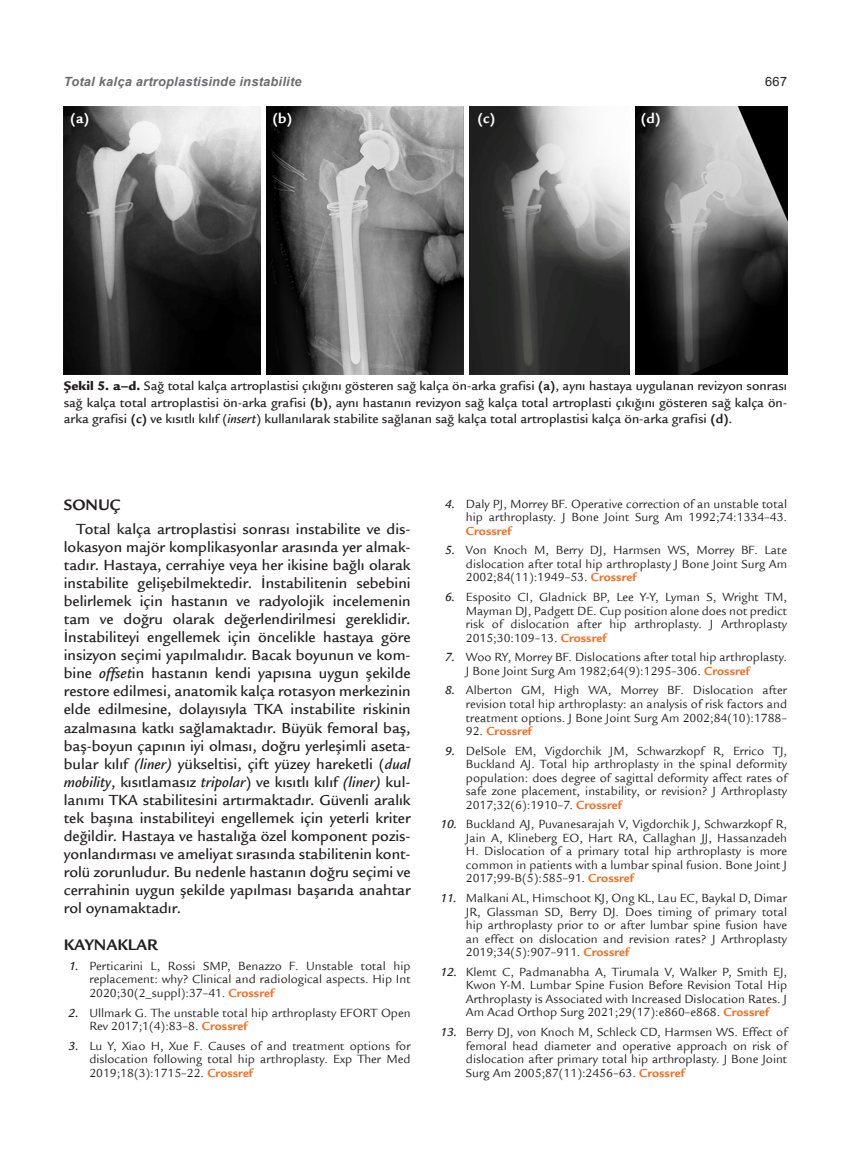
<style>
.page{position:relative;width:851px;height:1149px;background:#fff}
.page>*{position:absolute;margin:0;border:0;box-sizing:border-box;transform-origin:0 0}
._6_ARABASLIK_1{font:700 16.5px "Legacy Sans Std";color:#231f20}
._5_TEXT{font:500 15.75px/18px "Legacy Sans Std";color:#231f20;text-align:justify}
.t1{font:700 15px "Legacy Sans Std";color:#fff}
._8_SEKIL_YAZI{font:500 13.5px/16.2px "Legacy Sans Std";color:#231f20;text-align:justify}
._9_KAYNAKLAR{font:12.75px/13.5px "Legacy Sans Std";color:#231f20;text-align:justify}
.t2{font:italic 700 12.75px "Arial";letter-spacing:.02em;color:#6c6d70}
._9_KAYNAKLAR-2{font:700 12.75px "Legacy Sans Std";color:#f36e21}
.t3{font:12.75px "Arial";color:#231f20}
.s1{font-weight:900}
.s2{font-weight:700}
.s3{font-style:italic}
.s4{font-weight:500;font-style:italic}
.s5{font-weight:700;color:#f36e21}
.s6{font-weight:400;color:#231f20}
</style>
<div class="page">
<img style="left:64px;top:106px;width:197px;height:268px">
<img style="left:267px;top:106px;width:197px;height:268px">
<img style="left:470px;top:106px;width:159px;height:268px">
<img style="left:635px;top:106px;width:152px;height:268px">
<p class="t2" style="left:64px;top:73px;width:239px">Total kalça artroplastisinde instabilite</p>
<p class="t3" style="left:765px;top:73px;width:24px">667</p>
<p class="t1" style="left:70px;top:109px;width:21px">(a)</p>
<p class="t1" style="left:272px;top:109px;width:22px">(b)</p>
<p class="t1" style="left:477px;top:109px;width:20px">(c)</p>
<p class="t1" style="left:640px;top:109px;width:22px">(d)</p>
<p class="_8_SEKIL_YAZI" style="left:64px;top:378px;width:724px"><span class="s1">Şekil 5. a–d.</span> Sağ total kalça artroplastisi çıkığını gösteren sağ kalça ön-arka grafisi <span class="s2">(a)</span>, aynı hastaya uygulanan revizyon sonrası sağ kalça total artroplastisi ön-arka grafisi <span class="s2">(b)</span>, aynı hastanın revizyon sağ kalça total artroplasti çıkığını gösteren sağ kalça ön&shy;arka grafisi <span class="s2">(c)</span> ve kısıtlı kılıf (<span class="s3">insert</span>) kullanılarak stabilite sağlanan sağ kalça total artroplastisi kalça ön-arka grafisi <span class="s2">(d)</span>.</p>
<p class="_6_ARABASLIK_1" style="left:64px;top:495px;width:58px">SONUÇ</p>
<p class="_5_TEXT" style="left:64px;top:520px;width:348px;text-indent:13px">Total kalça artroplastisi sonrası instabilite ve dis&shy;lokasyon majör komplikasyonlar arasında yer almak&shy;tadır. Hastaya, cerrahiye veya her ikisine bağlı olarak instabilite gelişebilmektedir. İnstabilitenin sebebini belirlemek için hastanın ve radyolojik incelemenin tam ve doğru olarak değerlendirilmesi gereklidir.<br>İnstabiliteyi engellemek için öncelikle hastaya göre insizyon seçimi yapılmalıdır. Bacak boyunun ve kom&shy;bine <span class="s3">offset</span>in hastanın kendi yapısına uygun şekilde restore edilmesi, anatomik kalça rotasyon merkezinin elde edilmesine, dolayısıyla TKA instabilite riskinin azalmasına katkı sağlamaktadır. Büyük femoral baş, baş-boyun çapının iyi olması, doğru yerleşimli aseta&shy;bular kılıf <span class="s3">(liner)</span> yükseltisi, çift yüzey hareketli (<span class="s3">dual mobility</span>, kısıtlamasız <span class="s3">tripolar</span>) ve kısıtlı kılıf <span class="s3">(liner)</span> kul&shy;lanımı TKA stabilitesini artırmaktadır. Güvenli aralık tek başına instabiliteyi engellemek için yeterli kriter değildir. Hastaya ve hastalığa özel komponent pozis&shy;yonlandırması ve ameliyat sırasında stabilitenin kont&shy;rolü zorunludur. Bu nedenle hastanın doğru seçimi ve cerrahinin uygun şekilde yapılması başarıda anahtar rol oynamaktadır.</p>
<p class="_6_ARABASLIK_1" style="left:64px;top:935px;width:95px">KAYNAKLAR</p>
<p class="_9_KAYNAKLAR" style="left:89px;top:958px;width:323px;text-indent:-20px"><span class="s4">1.</span> Perticarini L, Rossi SMP, Benazzo F. Unstable total hip replacement: why? Clinical and radiological aspects. Hip Int 2020;30(2_suppl):37–41. <span class="s5">Crossref</span></p>
<p class="_9_KAYNAKLAR" style="left:89px;top:1005px;width:323px;text-indent:-21px"><span class="s4">2.</span> Ullmark G. The unstable total hip arthroplasty EFORT Open<br>Rev 2017;1(4):83–8. <span class="s5">Crossref</span></p>
<p class="_9_KAYNAKLAR" style="left:89px;top:1038px;width:323px;text-indent:-21px"><span class="s4">3.</span> Lu Y, Xiao H, Xue F. Causes of and treatment options for dislocation following total hip arthroplasty. Exp Ther Med 2019;18(3):1715–22. <span class="s5">Crossref</span></p>
<p class="_9_KAYNAKLAR" style="left:466px;top:497px;width:323px;text-indent:-21px"><span class="s4">4.</span> Daly PJ, Morrey BF. Operative correction of an unstable total hip arthroplasty. J Bone Joint Surg Am 1992;74:1334–43.<br><span class="s5">Crossref</span></p>
<p class="_9_KAYNAKLAR" style="left:466px;top:543px;width:323px;text-indent:-21px"><span class="s4">5.</span> Von Knoch M, Berry DJ, Harmsen WS, Morrey BF. Late dislocation after total hip arthroplasty J Bone Joint Surg Am 2002;84(11):1949–53. <span class="s5">Crossref</span></p>
<p class="_9_KAYNAKLAR" style="left:466px;top:590px;width:323px;text-indent:-21px"><span class="s4">6.</span> Esposito CI, Gladnick BP, Lee Y-Y, Lyman S, Wright TM, Mayman DJ, Padgett DE. Cup position alone does not predict risk of dislocation after hip arthroplasty. J Arthroplasty 2015;30:109–13. <span class="s5">Crossref</span></p>
<p class="_9_KAYNAKLAR" style="left:466px;top:650px;width:323px;text-indent:-21px"><span class="s4">7.</span> Woo RY, Morrey BF. Dislocations after total hip arthroplasty.<br>J Bone Joint Surg Am 1982;64(9):1295–306. <span class="s5">Crossref</span></p>
<p class="_9_KAYNAKLAR" style="left:466px;top:683px;width:323px;text-indent:-21px"><span class="s4">8.</span> Alberton GM, High WA, Morrey BF. Dislocation after revision total hip arthroplasty: an analysis of risk factors and treatment options. J Bone Joint Surg Am 2002;84(10):1788–</p>
<p class="_9_KAYNAKLAR-2" style="left:466px;top:723px;width:67px"><span class="s6">92.</span> Crossref</p>
<p class="_9_KAYNAKLAR" style="left:466px;top:743px;width:323px;text-indent:-21px"><span class="s4">9.</span> DelSole EM, Vigdorchik JM, Schwarzkopf R, Errico TJ, Buckland AJ. Total hip arthroplasty in the spinal deformity population: does degree of sagittal deformity affect rates of safe zone placement, instability, or revision? J Arthroplasty 2017;32(6):1910–7. <span class="s5">Crossref</span></p>
<p class="_9_KAYNAKLAR" style="left:466px;top:817px;width:323px;text-indent:-26px"><span class="s4">10.</span> Buckland AJ, Puvanesarajah V, Vigdorchik J, Schwarzkopf R, Jain A, Klineberg EO, Hart RA, Callaghan JJ, Hassanzadeh H. Dislocation of a primary total hip arthroplasty is more common in patients with a lumbar spinal fusion. Bone Joint J 2017;99-B(5):585–91. <span class="s5">Crossref</span></p>
<p class="_9_KAYNAKLAR" style="left:466px;top:891px;width:323px;text-indent:-26px"><span class="s4">11.</span> Malkani AL, Himschoot KJ, Ong KL, Lau EC, Baykal D, Dimar JR, Glassman SD, Berry DJ. Does timing of primary total hip arthroplasty prior to or after lumbar spine fusion have an effect on dislocation and revision rates? J Arthroplasty 2019;34(5):907–911. <span class="s5">Crossref</span></p>
<p class="_9_KAYNAKLAR" style="left:466px;top:964px;width:323px;text-indent:-26px"><span class="s4">12.</span> Klemt C, Padmanabha A, Tirumala V, Walker P, Smith EJ, Kwon Y-M. Lumbar Spine Fusion Before Revision Total Hip Arthroplasty is Associated with Increased Dislocation Rates. J Am Acad Orthop Surg 2021;29(17):e860–e868. <span class="s5">Crossref</span></p>
<p class="_9_KAYNAKLAR" style="left:466px;top:1025px;width:323px;text-indent:-26px"><span class="s4">13.</span> Berry DJ, von Knoch M, Schleck CD, Harmsen WS. Effect of femoral head diameter and operative approach on risk of dislocation after primary total hip arthroplasty. J Bone Joint Surg Am 2005;87(11):2456–63. <span class="s5">Crossref</span></p>
</div>
